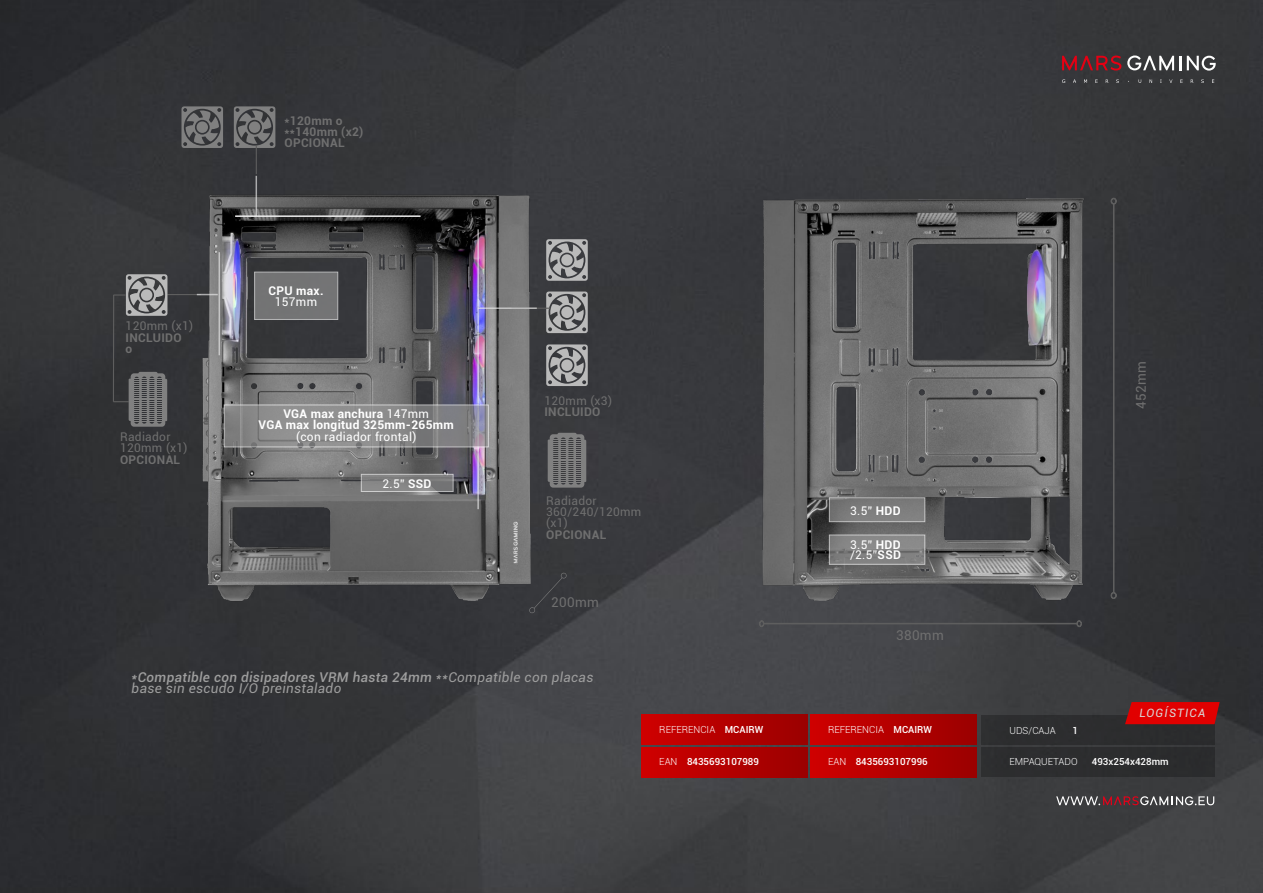
<style>
.page{position:relative;width:1263px;height:893px;background:#fff}
.page>*{position:absolute;margin:0;border:0;box-sizing:border-box;transform-origin:0 0}
.t1{font:italic 13.5px/11.2px "Roboto";letter-spacing:.025em;color:#9e9e9e}
.t2{font:13.5px "Roboto";letter-spacing:.025em;color:#6f6f6f}
.t3{font:12px/11.2px "Roboto";letter-spacing:.025em;color:#6f6f6f}
.t4{font:700 12px/11.2px "Roboto";letter-spacing:.025em;color:#6f6f6f}
.t5{font:12px/10.2px "Roboto";letter-spacing:.025em;color:#fff}
.t6{font:700 12px/11.6px "Roboto";letter-spacing:.025em;color:#fff;text-align:center}
.t7{font:italic 11.55px "Roboto";letter-spacing:.1em;color:#d9d9d9}
.t8{font:300 9.75px "Roboto";color:#fff}
.t9{font:500 9.75px "Roboto";color:#fff}
.s1{font-weight:400}
.s2{font-weight:700}
.s3{font-weight:500}
.s4{font-weight:300}
</style>
<div class="page">
<img style="left:0;top:0;width:1263px;height:893px">
<div style="left:981px;top:715px;width:234px;height:30px;background:#2d2d2e"></div>
<div style="left:981px;top:747px;width:234px;height:30px;background:#2c2d2e"></div>
<div style="left:810px;top:714px;width:166px;height:30px;background:linear-gradient(to right,#cf0000,#9b0000)"></div>
<div style="left:810px;top:747px;width:166px;height:30px;background:linear-gradient(to right,#cf0000,#9b0000)"></div>
<div style="left:642px;top:714px;width:166px;height:30px;background:linear-gradient(to right,#cf0000,#9b0000)"></div>
<div style="left:642px;top:747px;width:166px;height:30px;background:linear-gradient(to right,#cf0000,#9b0000)"></div>
<svg style="left:1125px;top:702px;width:95px;height:22px;background:#d50303"></svg>
<svg style="left:1062px;top:56px;width:59px;height:15px"></svg>
<svg style="left:1062px;top:79px;width:3px;height:4px"></svg>
<svg style="left:1073px;top:79px;width:3px;height:4px"></svg>
<svg style="left:1084px;top:79px;width:3px;height:4px"></svg>
<svg style="left:1116px;top:79px;width:3px;height:4px"></svg>
<svg style="left:1138px;top:79px;width:3px;height:4px"></svg>
<svg style="left:1149px;top:79px;width:3px;height:4px"></svg>
<svg style="left:1169px;top:79px;width:3px;height:4px"></svg>
<svg style="left:1201px;top:79px;width:3px;height:4px"></svg>
<svg style="left:1127px;top:56px;width:54px;height:14px"></svg>
<svg style="left:1187px;top:56px;width:29px;height:15px"></svg>
<svg style="left:1056px;top:796px;width:158px;height:9px"></svg>
<img style="left:119px;top:155px;width:482px;height:482px">
<img style="left:685px;top:153px;width:475px;height:475px">
<div style="left:1113px;top:204px;width:1px;height:388px;border:1px solid #5e5e5e"></div>
<svg style="left:1111px;top:592px;width:6px;height:7px"></svg>
<svg style="left:1111px;top:198px;width:6px;height:6px"></svg>
<svg style="left:529px;top:572px;width:38px;height:41px;background:#393a3e"></svg>
<div style="left:763px;top:623px;width:314px;height:1px;background:#808080;border:1px solid #5e5e5e"></div>
<svg style="left:1076px;top:620px;width:6px;height:7px"></svg>
<svg style="left:759px;top:620px;width:5px;height:7px"></svg>
<svg style="left:181px;top:106px;width:42px;height:42px;background:#666768"></svg>
<div style="left:197px;top:121px;width:11px;height:12px;background:#808080;border-radius:50%"></div>
<svg style="left:234px;top:106px;width:41px;height:68px;background:#535456"></svg>
<hr style="left:235px;top:215px;width:186px;height:2px;background:#ededed">
<hr style="left:256px;top:176px;width:1px;height:40px;background:#ededed">
<svg style="left:546px;top:292px;width:42px;height:41px;background:#8f9091"></svg>
<div style="left:561px;top:307px;width:12px;height:11px;background:#bababa;border-radius:50%"></div>
<svg style="left:546px;top:344px;width:42px;height:42px;background:#8e8f90"></svg>
<div style="left:561px;top:359px;width:12px;height:12px;background:#bababa;border-radius:50%"></div>
<svg style="left:546px;top:239px;width:42px;height:42px;background:#909091"></svg>
<div style="left:561px;top:254px;width:12px;height:12px;background:#bababa;border-radius:50%"></div>
<hr style="left:511px;top:308px;width:39px;height:1px;background:#5e5e5e">
<hr style="left:477px;top:229px;width:2px;height:280px;background:#ededed">
<hr style="left:478px;top:307px;width:59px;height:2px;background:#ededed">
<hr style="left:167px;top:294px;width:34px;height:1px;background:#5e5e5e">
<svg style="left:113px;top:274px;width:54px;height:42px;background:#7c7d7e"></svg>
<hr style="left:113px;top:295px;width:1px;height:107px;background:#5e5e5e">
<svg style="left:113px;top:373px;width:54px;height:54px;background:#5a5b5c"></svg>
<hr style="left:138px;top:372px;width:20px;height:4px;background:#808080;border-radius:2px">
<hr style="left:219px;top:252px;width:1px;height:103px;background:#ededed">
<svg style="left:197px;top:294px;width:21px;height:1px"></svg>
<svg style="left:363px;top:476px;width:88px;height:14px"></svg>
<div style="left:361px;top:474px;width:92px;height:18px;border:1px solid #fff"></div>
<div style="left:829px;top:498px;width:96px;height:24px;background:#7c7c7c"></div>
<svg style="left:831px;top:537px;width:92px;height:26px;background:#818181"></svg>
<div style="left:255px;top:272px;width:83px;height:47px;background:#737474"></div>
<svg style="left:226px;top:407px;width:261px;height:38px;background:#888889"></svg>
<p class="t4" style="left:285px;top:115px;width:80px">*120mm o **140mm (x2)<br>OPCIONAL</p>
<p class="t3" style="left:126px;top:320px;width:69px">120mm (x1)</p>
<p class="t4" style="left:126px;top:331px;width:58px">INCLUIDO o</p>
<p class="t3" style="left:120px;top:431px;width:69px">Radiador<br>120mm (x1)</p>
<p class="t4" style="left:120px;top:453px;width:62px">OPCIONAL</p>
<p class="t6" style="left:269px;top:284px;width:56px">CPU max.</p>
<p class="t5" style="left:275px;top:297px;width:44px">157mm</p>
<p class="t6" style="left:259px;top:407px;width:197px">VGA max anchura <span class="s1">147mm<br></span>VGA max longitud 325mm-265mm</p>
<p class="t5" style="left:296px;top:431px;width:122px">(con radiador frontal)</p>
<p class="t5" style="left:382px;top:478px;width:50px">2.5” <span class="s2">SSD</span></p>
<p class="t3" style="left:544px;top:395px;width:69px">120mm (x3)</p>
<p class="t4" style="left:544px;top:406px;width:58px">INCLUIDO</p>
<p class="t3" style="left:546px;top:495px;width:97px">Radiador<br>360/240/120mm (x1)</p>
<p class="t4" style="left:546px;top:528px;width:62px">OPCIONAL</p>
<p class="t2" style="left:551px;top:593px;width:49px">200mm</p>
<p class="t1" style="left:132px;top:671px;width:463px"><span class="s3">*Compatible con disipadores VRM hasta 24mm</span> **Compatible con placas base sin escudo I/O preinstalado</p>
<p class="t8" style="left:659px;top:723px;width:105px">REFERENCIA <span class="s3">MCAIRW</span></p>
<p class="t9" style="left:659px;top:755px;width:101px"><span class="s4">EAN</span> 8435693107989</p>
<p class="t5" style="left:850px;top:505px;width:52px">3.5” <span class="s2">HDD</span></p>
<p class="t5" style="left:850px;top:539px;width:52px">3.5” <span class="s2">HDD </span>/2.5”<span class="s2">SSD</span></p>
<p class="t2" style="left:896px;top:625px;width:49px">380mm</p>
<p class="t8" style="left:828px;top:723px;width:105px">REFERENCIA <span class="s3">MCAIRW</span></p>
<p class="t9" style="left:828px;top:755px;width:101px"><span class="s4">EAN</span> 8435693107996</p>
<p class="t2" style="left:1132px;top:409px;width:49px;rotate:-90deg">452mm</p>
<p class="t7" style="left:1139px;top:705px;width:67px">LOGÍSTICA</p>
<p class="t8" style="left:1009px;top:724px;width:48px">UDS/CAJA</p>
<p class="t9" style="left:1072px;top:724px;width:7px">1</p>
<p class="t8" style="left:1009px;top:754px;width:70px">EMPAQUETADO</p>
<p class="t9" style="left:1092px;top:754px;width:78px">493x254x428mm</p>
</div>
